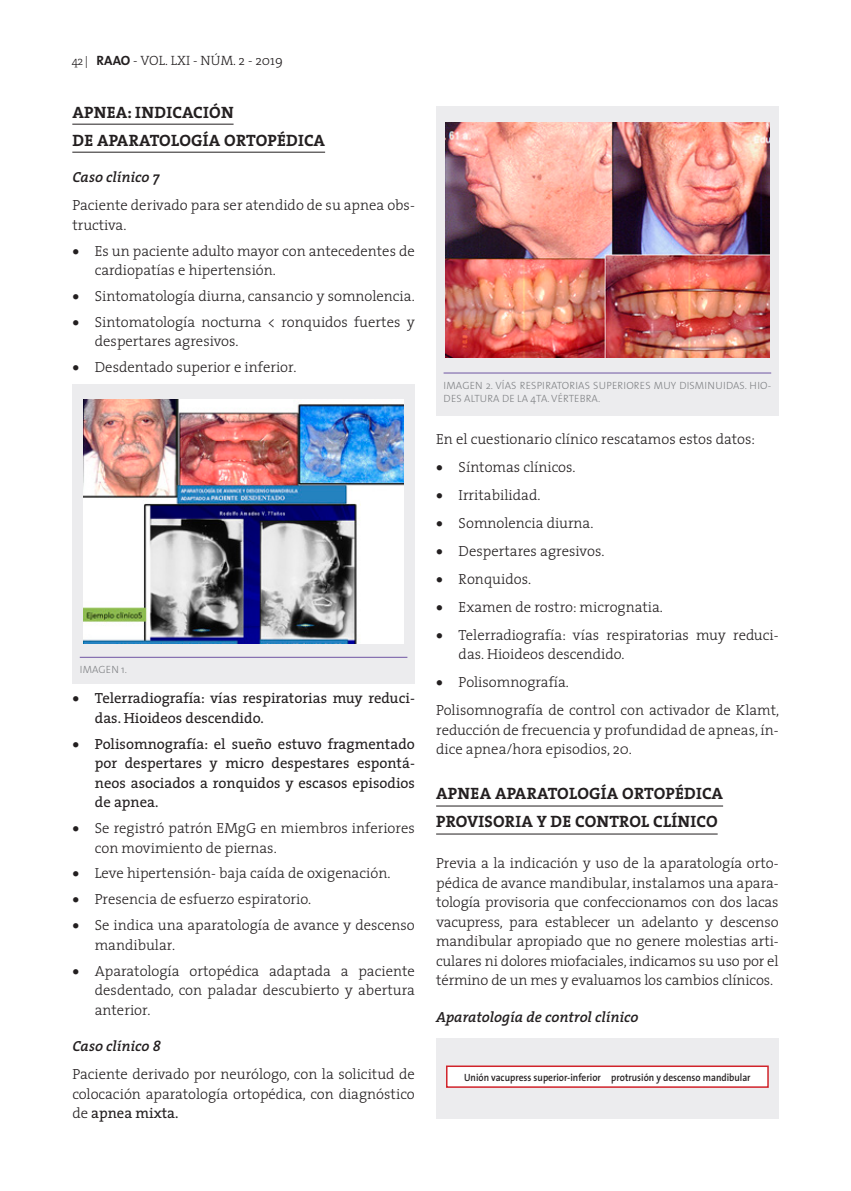
<style>
.page{position:relative;width:851px;height:1191px;background:#fff}
.page>*{position:absolute;margin:0;border:0;box-sizing:border-box;transform-origin:0 0}
.titulos_SERIF_subray{font:700 16.5px "The Serif";letter-spacing:.015em;color:#231f20}
.texto_justificado{font:300 14.7px/19.5px "The Serif";color:#231f20}
.t1{font:14.7px/19.5px "The Serif";color:#231f20}
.subtitulo_2{font:italic 600 14.7px "The Serif";color:#231f20}
.t2{font:300 13.5px "The Serif";letter-spacing:.01em;color:#231f20}
.epigrafe_foto{font:300 10.5px/12.6px "The Sans";letter-spacing:.015em;color:#808285}
.texto_justificado-2{font:600 10.5px "The Sans";color:#231f20;scale:.9 1}
.s1{font-size:12px}
.s2{font-family:"The Sans";font-weight:700}
.s3{font-weight:400}
</style>
<div class="page">
<hr style="left:72px;top:124px;width:161px;height:1px;background:#231f20">
<hr style="left:72px;top:152px;width:253px;height:1px;background:#231f20">
<div style="left:72px;top:384px;width:343px;height:300px;background:#ececee"></div>
<hr style="left:436px;top:805px;width:287px;height:1px;background:#231f20">
<hr style="left:436px;top:833px;width:281px;height:1px;background:#231f20">
<div style="left:436px;top:106px;width:342px;height:310px;background:#ececee"></div>
<div style="left:436px;top:1038px;width:342px;height:80px;background:#ececee"></div>
<hr style="left:80px;top:657px;width:327px;height:1px;background:#6f55a3">
<img style="left:83px;top:399px;width:320px;height:244px">
<hr style="left:443px;top:373px;width:328px;height:1px;background:#6f55a3">
<img style="left:445px;top:122px;width:324px;height:236px">
<div style="left:446px;top:1066px;width:321px;height:21px;background:#fff"></div>
<div style="left:446px;top:1065px;width:322px;height:22px;border:2px solid #d1232a"></div>
<p class="t2" style="left:72px;top:49px;width:213px"><span class="s1">42 |</span> <span class="s2">RAAO</span> - VOL. LXI - NÚM. 2 - 2019</p>
<p class="titulos_SERIF_subray" style="left:72px;top:98px;width:163px">APNEA: INDICACIÓN</p>
<p class="titulos_SERIF_subray" style="left:72px;top:126px;width:254px">DE APARATOLOGÍA ORTOPÉDICA</p>
<p class="subtitulo_2" style="left:72px;top:165px;width:88px">Caso clínico 7</p>
<p class="texto_justificado" style="left:72px;top:195px;width:344px">Paciente derivado para ser atendido de su apnea obs&shy;tructiva.</p>
<p class="texto_justificado" style="left:95px;top:240px;width:321px;text-indent:-22px">• Es un paciente adulto mayor con antecedentes de cardiopatías e hipertensión.</p>
<p class="texto_justificado" style="left:72px;top:286px;width:344px">• Sintomatología diurna, cansancio y somnolencia.</p>
<p class="texto_justificado" style="left:95px;top:312px;width:321px;text-indent:-22px">• Sintomatología nocturna &lt; ronquidos fuertes y despertares agresivos.</p>
<p class="texto_justificado" style="left:72px;top:357px;width:226px">• Desdentado superior e inferior.</p>
<p class="epigrafe_foto" style="left:80px;top:663px;width:49px">IMAGEN 1.</p>
<p class="t1" style="left:95px;top:688px;width:321px;text-indent:-22px">• Telerradiografía: vías respiratorias muy reduci&shy;das. Hioideos descendido.</p>
<p class="t1" style="left:95px;top:733px;width:321px;text-align:justify;text-indent:-22px">• Polisomnografía: el sueño estuvo fragmentado por despertares y micro despestares espontá&shy;neos asociados a ronquidos y escasos episodios de apnea.</p>
<p class="texto_justificado" style="left:95px;top:818px;width:321px;text-indent:-22px">• Se registró patrón EMgG en miembros inferiores con movimiento de piernas.</p>
<p class="texto_justificado" style="left:72px;top:863px;width:319px">• Leve hipertensión- baja caída de oxigenación.</p>
<p class="texto_justificado" style="left:72px;top:889px;width:240px">• Presencia de esfuerzo espiratorio.</p>
<p class="texto_justificado" style="left:95px;top:915px;width:321px;text-indent:-22px">• Se indica una aparatología de avance y descenso mandibular.</p>
<p class="texto_justificado" style="left:95px;top:960px;width:321px;text-align:justify;text-indent:-22px">• Aparatología ortopédica adaptada a paciente desdentado, con paladar descubierto y abertura anterior.</p>
<p class="subtitulo_2" style="left:72px;top:1034px;width:90px">Caso clínico 8</p>
<p class="texto_justificado" style="left:72px;top:1064px;width:344px;text-align:justify">Paciente derivado por neurólogo, con la solicitud de colocación aparatología ortopédica, con diagnóstico de <span class="s3">apnea mixta.</span></p>
<p class="epigrafe_foto" style="left:443px;top:379px;width:329px">IMAGEN 2. VÍAS RESPIRATORIAS SUPERIORES MUY DISMINUIDAS. HIO-<br>DES ALTURA DE LA 4TA. VÉRTEBRA.</p>
<p class="texto_justificado" style="left:436px;top:428px;width:320px">En el cuestionario clínico rescatamos estos datos:</p>
<p class="texto_justificado" style="left:436px;top:456px;width:141px">• Síntomas clínicos.</p>
<p class="texto_justificado" style="left:436px;top:484px;width:106px">• Irritabilidad.</p>
<p class="texto_justificado" style="left:436px;top:512px;width:159px">• Somnolencia diurna.</p>
<p class="texto_justificado" style="left:436px;top:540px;width:170px">• Despertares agresivos.</p>
<p class="texto_justificado" style="left:436px;top:568px;width:96px">• Ronquidos.</p>
<p class="texto_justificado" style="left:436px;top:596px;width:228px">• Examen de rostro: micrognatia.</p>
<p class="texto_justificado" style="left:458px;top:624px;width:321px;text-indent:-22px">• Telerradiografía: vías respiratorias muy reduci&shy;das. Hioideos descendido.</p>
<p class="texto_justificado" style="left:436px;top:672px;width:134px">• Polisomnografía.</p>
<p class="texto_justificado" style="left:436px;top:700px;width:344px;text-align:justify">Polisomnografía de control con activador de Klamt, reducción de frecuencia y profundidad de apneas, ín&shy;dice apnea/hora episodios, 20.</p>
<p class="titulos_SERIF_subray" style="left:436px;top:780px;width:288px">APNEA APARATOLOGÍA ORTOPÉDICA</p>
<p class="titulos_SERIF_subray" style="left:436px;top:808px;width:283px">PROVISORIA Y DE CONTROL CLÍNICO</p>
<p class="texto_justificado" style="left:436px;top:853px;width:344px;text-align:justify">Previa a la indicación y uso de la aparatología orto&shy;pédica de avance mandibular, instalamos una apara&shy;tología provisoria que confeccionamos con dos lacas vacupress, para establecer un adelanto y descenso mandibular apropiado que no genere molestias arti&shy;culares ni dolores miofaciales, indicamos su uso por el término de un mes y evaluamos los cambios clínicos.</p>
<p class="subtitulo_2" style="left:436px;top:1004px;width:204px">Aparatología de control clínico</p>
<p class="texto_justificado-2" style="left:464px;top:1068px;width:320px">Unión vacupress superior-inferior protrusión y descenso mandibular</p>
</div>
